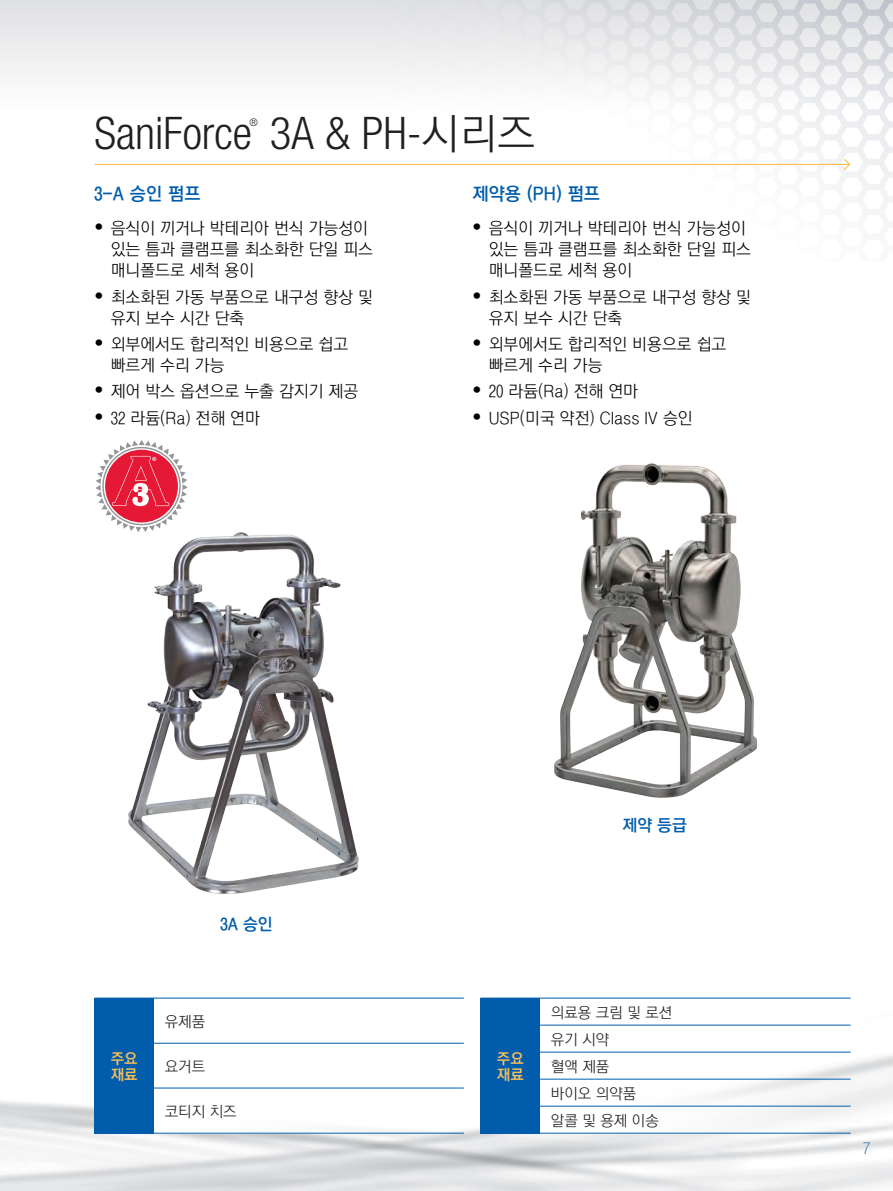
<style>
.page{position:relative;width:893px;height:1191px;background:#fff}
.page>*{position:absolute;margin:0;border:0;box-sizing:border-box;transform-origin:0 0}
.t1{font:300 condensed 45px "Helvetica Neue LT Std";color:#231f20}
.t2{font:18px "YDVYGO540";color:#015dab}
.t3{font:16.5px/21px "YDVYGO520";color:#000}
.t4{font:16.5px "YDVYGO540";color:#015dab}
.t5{font:100 condensed 16.5px "Helvetica Neue LT Std";color:#015dab}
.t6{font:15px/27px "YDVYGO520";color:#231f20}
.t7{font:15px/16.5px "YDVYGO540";color:#fdc056}
.t8{font:300 condensed 10.5px "Helvetica Neue LT Std";color:#231f20}
.s1{font-family:"YDVYGO520";font-weight:400;font-stretch:normal;font-size:42px}
.s2{font-family:"Helvetica Neue LT Std";font-weight:300;font-stretch:condensed;font-size:18px}
</style>
<div class="page">
<img style="left:0;top:997px;width:893px;height:194px">
<div style="left:0;top:0;width:893px;height:109px;background:linear-gradient(to bottom,#dfe0e2,#fefefe)"></div>
<svg style="left:378px;top:0;width:515px;height:223px"></svg>
<hr style="left:94px;top:164px;width:756px;height:1px;background:#fdc056">
<svg style="left:842px;top:158px;width:9px;height:13px"></svg>
<img style="left:554px;top:463px;width:203px;height:335px">
<img style="left:128px;top:532px;width:231px;height:362px">
<svg style="left:95px;top:440px;width:93px;height:92px"></svg>
<svg style="left:540px;top:998px;width:310px;height:134px"></svg>
<svg style="left:154px;top:998px;width:310px;height:134px"></svg>
<div style="left:94px;top:998px;width:60px;height:135px;background:#015dab"></div>
<hr style="left:94px;top:997px;width:60px;height:1px;background:#015dab">
<hr style="left:154px;top:997px;width:310px;height:1px;background:#015dab">
<hr style="left:154px;top:1042px;width:310px;height:1px;background:#015dab">
<hr style="left:154px;top:1087px;width:310px;height:1px;background:#015dab">
<hr style="left:154px;top:1132px;width:310px;height:1px;background:#015dab">
<div style="left:481px;top:998px;width:59px;height:135px;background:#015dab"></div>
<hr style="left:481px;top:997px;width:59px;height:1px;background:#015dab">
<hr style="left:540px;top:997px;width:311px;height:1px;background:#015dab">
<hr style="left:540px;top:1024px;width:311px;height:1px;background:#015dab">
<hr style="left:540px;top:1051px;width:311px;height:1px;background:#015dab">
<hr style="left:540px;top:1078px;width:311px;height:1px;background:#015dab">
<hr style="left:540px;top:1105px;width:311px;height:1px;background:#015dab">
<hr style="left:540px;top:1132px;width:311px;height:1px;background:#015dab">
<h1 class="t1" style="left:94px;top:107px;width:442px">SaniForce 3A &amp; PH-<span class="s1">시리즈</span></h1>
<p class="t8" style="left:250px;top:116px;width:10px">®</p>
<p class="t2" style="left:94px;top:181px;width:108px">3-A 승인 펌프</p>
<p class="t3" style="left:111px;top:217px;width:264px;text-indent:-16px"><span class="s2">•</span> 음식이 끼거나 박테리아 번식 가능성이 있는 틈과 클램프를 최소화한 단일 피스 매니폴드로 세척 용이</p>
<p class="t3" style="left:111px;top:286px;width:264px;text-indent:-16px"><span class="s2">•</span> 최소화된 가동 부품으로 내구성 향상 및 유지 보수 시간 단축</p>
<p class="t3" style="left:111px;top:333px;width:239px;text-indent:-16px"><span class="s2">•</span> 외부에서도 합리적인 비용으로 쉽고 빠르게 수리 가능</p>
<p class="t3" style="left:94px;top:380px;width:265px"><span class="s2">•</span> 제어 박스 옵션으로 누출 감지기 제공</p>
<p class="t3" style="left:94px;top:407px;width:167px"><span class="s2">•</span> 32 라듐(Ra) 전해 연마</p>
<p class="t2" style="left:472px;top:181px;width:129px">제약용 (PH) 펌프</p>
<p class="t3" style="left:489px;top:217px;width:264px;text-indent:-16px"><span class="s2">•</span> 음식이 끼거나 박테리아 번식 가능성이 있는 틈과 클램프를 최소화한 단일 피스 매니폴드로 세척 용이</p>
<p class="t3" style="left:489px;top:286px;width:264px;text-indent:-16px"><span class="s2">•</span> 최소화된 가동 부품으로 내구성 향상 및 유지 보수 시간 단축</p>
<p class="t3" style="left:489px;top:333px;width:239px;text-indent:-16px"><span class="s2">•</span> 외부에서도 합리적인 비용으로 쉽고 빠르게 수리 가능</p>
<p class="t3" style="left:472px;top:380px;width:167px"><span class="s2">•</span> 20 라듐(Ra) 전해 연마</p>
<p class="t3" style="left:472px;top:407px;width:222px"><span class="s2">•</span> USP(미국 약전) Class IV 승인</p>
<p class="t4" style="left:220px;top:913px;width:54px">3A 승인</p>
<p class="t7" style="left:111px;top:1049px;width:28px">주요 재료</p>
<p class="t6" style="left:165px;top:1007px;width:42px">유제품</p>
<p class="t6" style="left:165px;top:1052px;width:42px">요거트</p>
<p class="t6" style="left:165px;top:1097px;width:73px">코티지 치즈</p>
<p class="t4" style="left:622px;top:813px;width:66px">제약 등급</p>
<p class="t7" style="left:497px;top:1049px;width:28px">주요 재료</p>
<p class="t6" style="left:551px;top:998px;width:123px">의료용 크림 및 로션 유기 시약<br>혈액 제품<br>바이오 의약품<br>알콜 및 용제 이송</p>
<p class="t5" style="left:863px;top:1139px;width:9px">7</p>
</div>
